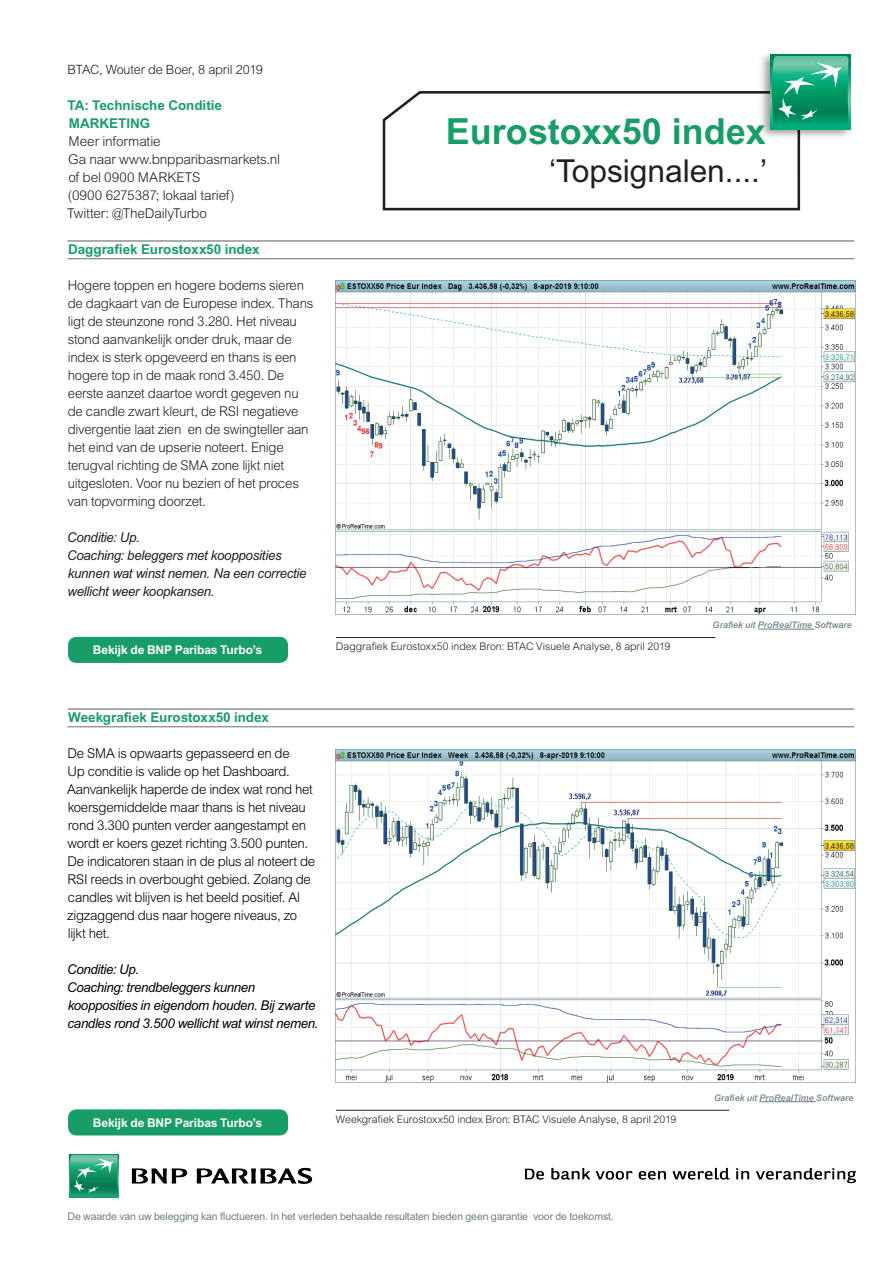
<style>
.page{position:relative;width:893px;height:1263px;background:#fff}
.page>*{position:absolute;margin:0;border:0;box-sizing:border-box;transform-origin:0 0}
.t1{font:700 36px "Arial MT Std";color:#199d68}
.t2{font:31.65px "Arial MT Std";color:#231f20}
.t3{font:300 13.5px/18px "Arial MT Std";letter-spacing:-.02em;color:#231f20}
.t4{font:300 13.5px/18px "Arial MT Std";letter-spacing:-.025em;color:#000001}
.t5{font:italic 13.5px/18px "Arial MT Std";letter-spacing:-.025em;color:#000001}
.t6{font:italic 13.5px/18px "Arial MT Std";letter-spacing:-.02em;color:#231f20}
.t7{font:700 13.5px/18px "Arial MT Std";letter-spacing:-.005em;color:#199d68}
.t8{font:300 12.75px "Arial MT Std";letter-spacing:-.01em;color:#231f20}
.t9{font:700 12px "Arial MT Std";letter-spacing:-.01em;color:#fff}
.t10{font:300 10.5px "Arial MT Std";color:#231f20}
.t11{font:10.5px "Arial MT Std";letter-spacing:-.01em;color:#6f7e85}
.t12{font:italic 500 9px "Arial MT Std";letter-spacing:.01em;color:#6f7e85}
</style>
<div class="page">
<hr style="left:68px;top:240px;width:786px;height:2px;background:#6c6d70">
<hr style="left:68px;top:258px;width:786px;height:1px;background:#6c6d70">
<hr style="left:68px;top:708px;width:786px;height:2px;background:#6c6d70">
<hr style="left:68px;top:726px;width:786px;height:1px;background:#6c6d70">
<img style="left:336px;top:281px;width:519px;height:333px">
<img style="left:336px;top:749px;width:519px;height:334px">
<hr style="left:336px;top:637px;width:379px;height:1px;background:#231f20">
<hr style="left:336px;top:1110px;width:393px;height:1px;background:#231f20">
<div style="left:68px;top:637px;width:220px;height:26px;background:#199d68;border-radius:9px"></div>
<div style="left:68px;top:1109px;width:220px;height:26px;background:#199d68;border-radius:9px"></div>
<svg style="left:382px;top:91px;width:419px;height:120px"></svg>
<img style="left:756px;top:54px;width:95px;height:89px">
<svg style="left:770px;top:55px;width:80px;height:74px"></svg>
<svg style="left:772px;top:56px;width:76px;height:71px;background:#2cab82"></svg>
<hr style="left:759px;top:1101px;width:57px;height:1px;background:#6f7e85">
<hr style="left:758px;top:629px;width:56px;height:1px;background:#6f7e85">
<img style="left:525px;top:1167px;width:331px;height:17px">
<img style="left:68px;top:1154px;width:245px;height:44px">
<p class="t8" style="left:68px;top:62px;width:197px">BTAC, Wouter de Boer, 8 april 2019</p>
<p class="t7" style="left:68px;top:96px;width:156px">TA: Technische Conditie<br>MARKETING</p>
<p class="t3" style="left:67px;top:133px;width:214px">Meer informatie<br>Ga naar www.bnpparibasmarkets.nl of bel 0900 MARKETS<br>(0900 6275387; lokaal tarief)<br>Twitter: @TheDailyTurbo</p>
<p class="t7" style="left:68px;top:240px;width:193px">Daggrafiek Eurostoxx50 index</p>
<p class="t3" style="left:67px;top:277px;width:247px">Hogere toppen en hogere bodems sieren de dagkaart van de Europese index. Thans ligt de steunzone rond 3.280. Het niveau stond aanvankelijk onder druk, maar de index is sterk opgeveerd en thans is een hogere top in de maak rond 3.450. De eerste aanzet daartoe wordt gegeven nu de candle zwart kleurt, de RSI negatieve divergentie laat zien en de swingteller aan het eind van de upserie noteert. Enige terugval richting de SMA zone lijkt niet uitgesloten. Voor nu bezien of het proces van topvorming doorzet.</p>
<p class="t6" style="left:67px;top:528px;width:241px">Conditie: Up.<br>Coaching: beleggers met koopposities kunnen wat winst nemen. Na een correctie wellicht weer koopkansen.</p>
<p class="t9" style="left:93px;top:643px;width:171px">Bekijk de BNP Paribas Turbo’s</p>
<h1 class="t1" style="left:446px;top:110px;width:322px">Eurostoxx50 index</h1>
<h2 class="t2" style="left:549px;top:152px;width:220px">‘Topsignalen....’</h2>
<p class="t10" style="left:336px;top:641px;width:336px">Daggrafiek Eurostoxx50 index Bron: BTAC Visuele Analyse, 8 april 2019</p>
<p class="t12" style="left:713px;top:620px;width:141px">Grafiek uit ProRealTime Software</p>
<p class="t7" style="left:68px;top:708px;width:202px">Weekgrafiek Eurostoxx50 index</p>
<p class="t4" style="left:67px;top:744px;width:250px">De SMA is opwaarts gepasseerd en de<br>Up conditie is valide op het Dashboard.<br>Aanvankelijk haperde de index wat rond het koersgemiddelde maar thans is het niveau rond 3.300 punten verder aangestampt en wordt er koers gezet richting 3.500 punten.<br>De indicatoren staan in de plus al noteert de RSI reeds in overbought gebied. Zolang de candles wit blijven is het beeld positief. Al zigzaggend dus naar hogere niveaus, zo lijkt het.</p>
<p class="t5" style="left:67px;top:960px;width:253px">Conditie: Up.<br>Coaching: trendbeleggers kunnen koopposities in eigendom houden. Bij zwarte candles rond 3.500 wellicht wat winst nemen.</p>
<p class="t9" style="left:93px;top:1116px;width:171px">Bekijk de BNP Paribas Turbo’s</p>
<p class="t10" style="left:336px;top:1113px;width:342px">Weekgrafiek Eurostoxx50 index Bron: BTAC Visuele Analyse, 8 april 2019</p>
<p class="t12" style="left:714px;top:1092px;width:141px">Grafiek uit ProRealTime Software</p>
<p class="t11" style="left:68px;top:1211px;width:548px">De waarde van uw belegging kan fluctueren. In het verleden behaalde resultaten bieden geen garantie voor de toekomst.</p>
</div>
